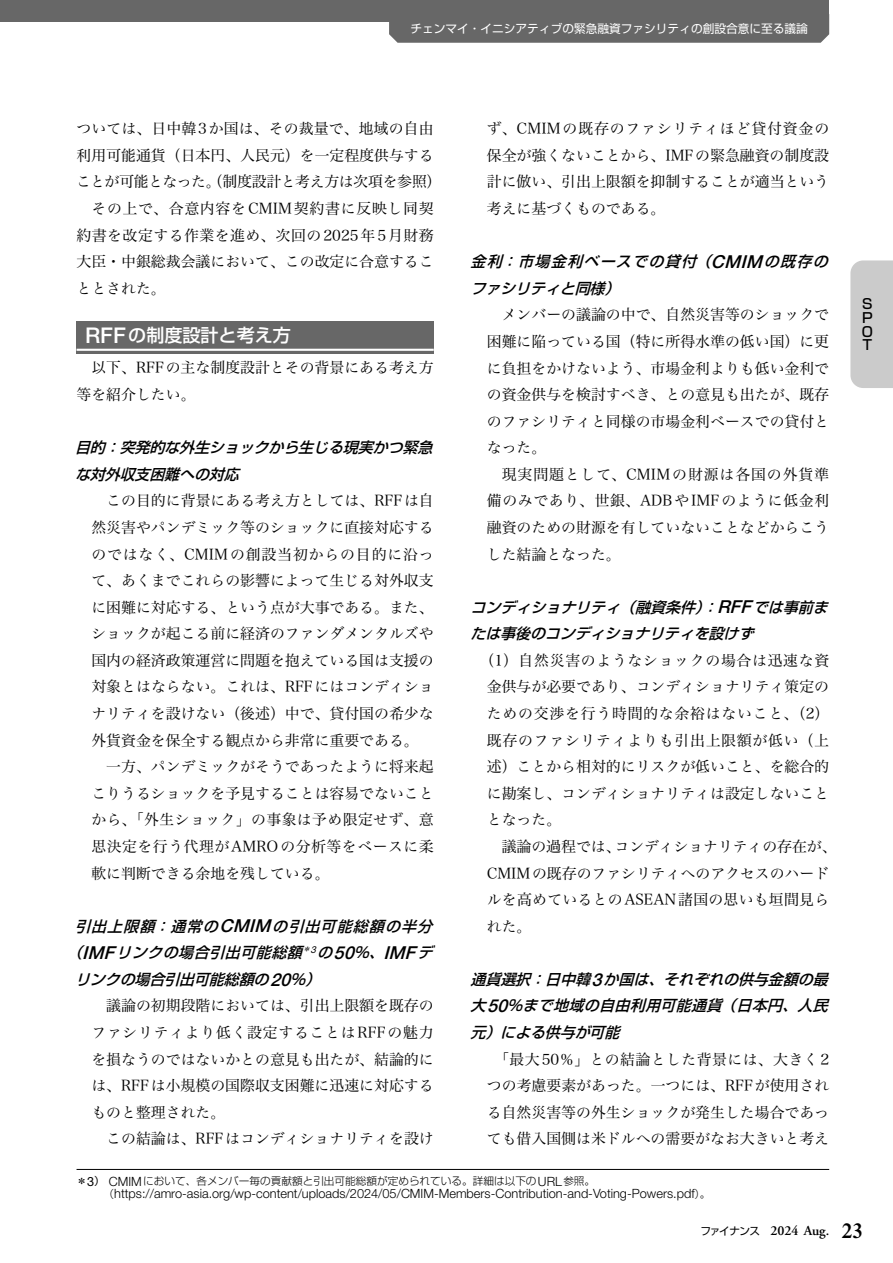
<style>
.page{position:relative;width:893px;height:1263px;background:#fff}
.page>*{position:absolute;margin:0;border:0;box-sizing:border-box;transform-origin:0 0}
.t1{font:500 18px "Shin Go Pr 6 N";color:#fff}
.t2{font:14.85px/26.5px "Hiragino Serif Pr 6 N W3";color:#000;text-align:justify}
.t3{font:italic 500 14.85px/26.5px "Shin Go Pr 6 N";color:#000}
.t4{font:14.85px "Hiragino Serif Pr 6 N W3";letter-spacing:-.025em;color:#000}
.t5{font:14.85px "Hiragino Serif Pr 6 N W3";letter-spacing:.03em;color:#000}
.t6{font:14.85px "Hiragino Serif Pr 6 N W3";letter-spacing:.05em;color:#000}
.t7{font:600 13.8px "Adobe Garamond Pro";color:#000}
.t8{font:500 13.8px/13.8px "Shin Go Pr 6 N";color:#000;text-align:justify}
.t9{font:300 12.75px "Helvetica Neue LT Std";color:#000}
.t10{font:11.7px "Shin Go Pr 6 N";color:#fff}
.t11{font:300 10.65px "Shin Go Pr 6 N";color:#000}
.s1{font-family:"Helvetica Neue LT Std";font-size:21.75px}
.s2{font-family:"Helvetica Neue LT Std";font-size:17.85px}
.s3{font-weight:400}
.s4{font-family:"Helvetica Neue LT Std";font-weight:400;font-size:12.75px}
.s5{font-family:"Helvetica Neue LT Std";font-size:12.75px}
.s6{font-family:"Shin Go Pr 6 N";font-size:10.65px}
.s7{font-family:"Shin Go Pr 6 N";font-weight:400;font-size:10.65px}
.s8{font-family:"Times LT Std";font-size:21.3px}
</style>
<div class="page">
<div style="left:0;top:0;width:829px;height:21px;background:#676767"></div>
<div style="left:77px;top:321px;width:357px;height:33px;background:#676767"></div>
<hr style="left:77px;top:349px;width:357px;height:2px;background:#fff">
<hr style="left:77px;top:1169px;width:752px;height:1px;background:#000">
<div style="left:389px;top:21px;width:440px;height:22px;background:#676767"></div>
<div style="left:850px;top:260px;width:43px;height:128px;background:#cbcbcb"></div>
<p class="t10" style="left:410px;top:19px;width:399px">チェンマイ・イニシアティブの緊急融資ファシリティの創設合意に至る議論</p>
<p class="t2" style="left:77px;top:114px;width:359px">ついては、日中韓3か国は、その裁量で、地域の自由</p>
<p class="t2" style="left:77px;top:141px;width:359px">利用可能通貨（日本円、人民元）を一定程度供与する</p>
<p class="t4" style="left:76px;top:169px;width:367px">ことが可能となった。（制度設計と考え方は次項を参照）</p>
<p class="t6" style="left:91px;top:196px;width:344px">その上で、合意内容をCMIM契約書に反映し同契</p>
<p class="t5" style="left:77px;top:222px;width:359px">約書を改定する作業を進め、次回の2025年5月財務</p>
<p class="t2" style="left:77px;top:247px;width:359px">大臣・中銀総裁会議において、この改定に合意するこ</p>
<p class="t2" style="left:77px;top:274px;width:91px">ととされた。</p>
<p class="t1" style="left:85px;top:321px;width:207px"><span class="s1">RFF</span>の制度設計と考え方</p>
<p class="t2" style="left:77px;top:353px;width:359px;text-indent:15px">以下、RFFの主な制度設計とその背景にある考え方等を紹介したい。</p>
<p class="t3" style="left:75px;top:433px;width:365px">目的：突発的な外生ショックから生じる現実かつ緊急な対外収支困難への対応</p>
<p class="t2" style="left:91px;top:486px;width:344px;text-indent:15px">この目的に背景にある考え方としては、RFFは自然災害やパンデミック等のショックに直接対応するのではなく、CMIMの創設当初からの目的に沿って、あくまでこれらの影響によって生じる対外収支に困難に対応する、という点が大事である。また、ショックが起こる前に経済のファンダメンタルズや国内の経済政策運営に問題を抱えている国は支援の対象とはならない。これは、RFFにはコンディショナリティを設けない（後述）中で、貸付国の希少な外貨資金を保全する観点から非常に重要である。</p>
<p class="t2" style="left:91px;top:752px;width:344px;text-indent:15px">一方、パンデミックがそうであったように将来起こりうるショックを予見することは容易でないことから、「外生ショック」の事象は予め限定せず、意思決定を行う代理がAMROの分析等をベースに柔軟に判断できる余地を残している。</p>
<p class="t3" style="left:75px;top:912px;width:365px">引出上限額：通常の<span class="s2">CMIM</span>の引出可能総額の半分</p>
<p class="t3" style="left:68px;top:938px;width:372px">（<span class="s2">IMF</span>リンクの場合引出可能総額<sup>＊</sup><sup>3</sup> の<span class="s2">50</span>％、<span class="s2">IMF</span>デ</p>
<p class="t3" style="left:75px;top:965px;width:253px">リンクの場合引出可能総額の<span class="s2">20</span>％）</p>
<p class="t2" style="left:91px;top:991px;width:344px;text-indent:15px">議論の初期段階においては、引出上限額を既存のファシリティより低く設定することはRFFの魅力を損なうのではないかとの意見も出たが、結論的には、RFFは小規模の国際収支困難に迅速に対応するものと整理された。</p>
<p class="t2" style="left:106px;top:1124px;width:329px">この結論は、RFFはコンディショナリティを設け</p>
<p class="t11" style="left:77px;top:1172px;width:520px"><span class="s3">＊</span><span class="s4">3</span><span class="s3">）</span> <span class="s5">CMIM</span>において、各メンバー毎の貢献額と引出可能総額が定められている。詳細は以下の<span class="s5">URL</span>参照。</p>
<p class="t9" style="left:104px;top:1186px;width:608px"><span class="s6">（</span>https://amro-asia.org/wp-content/uploads/2024/05/CMIM-Members-Contribution-and-Voting-Powers.pdf<span class="s6">）。</span></p>
<p class="t2" style="left:487px;top:114px;width:344px">ず、CMIMの既存のファシリティほど貸付資金の保全が強くないことから、IMFの緊急融資の制度設計に倣い、引出上限額を抑制することが適当という考えに基づくものである。</p>
<p class="t3" style="left:470px;top:247px;width:365px">金利：市場金利ベースでの貸付（<span class="s2">CMIM</span>の既存のファシリティと同様）</p>
<p class="t2" style="left:487px;top:300px;width:344px;text-indent:15px">メンバーの議論の中で、自然災害等のショックで困難に陥っている国（特に所得水準の低い国）に更に負担をかけないよう、市場金利よりも低い金利での資金供与を検討すべき、との意見も出たが、既存のファシリティと同様の市場金利ベースでの貸付となった。</p>
<p class="t2" style="left:487px;top:460px;width:344px;text-indent:15px">現実問題として、CMIMの財源は各国の外貨準備のみであり、世銀、ADBやIMFのように低金利融資のための財源を有していないことなどからこうした結論となった。</p>
<p class="t3" style="left:470px;top:593px;width:365px">コンディショナリティ（融資条件）：<span class="s2">RFF</span> では事前または事後のコンディショナリティを設けず</p>
<p class="t2" style="left:487px;top:646px;width:344px;text-indent:-7px">（1）自然災害のようなショックの場合は迅速な資金供与が必要であり、コンディショナリティ策定のための交渉を行う時間的な余裕はないこと、（2）既存のファシリティよりも引出上限額が低い（上述）ことから相対的にリスクが低いこと、を総合的に勘案し、コンディショナリティは設定しないこととなった。</p>
<p class="t2" style="left:487px;top:832px;width:351px;text-align:left;text-indent:15px">議論の過程では、コンディショナリティの存在が、<br>CMIMの既存のファシリティへのアクセスのハードルを高めているとのASEAN諸国の思いも垣間見られた。</p>
<p class="t3" style="left:470px;top:965px;width:365px;text-align:justify">通貨選択：日中韓<span class="s2">3</span> か国は、それぞれの供与金額の最大<span class="s2">50</span>％まで地域の自由利用可能通貨（日本円、人民元）による供与が可能</p>
<p class="t2" style="left:487px;top:1044px;width:344px;text-align:center">「最大50％」との結論とした背景には、大きく2つの考慮要素があった。一つには、RFFが使用される自然災害等の外生ショックが発生した場合であっても借入国側は米ドルへの需要がなお大きいと考え</p>
<p class="t8" style="left:860px;top:296px;width:13px">ＳＰＯＴ</p>
<p class="t7" style="left:700px;top:1223px;width:164px"><span class="s7">ファイナンス</span> 2024 Aug. <span class="s8">23</span></p>
</div>
